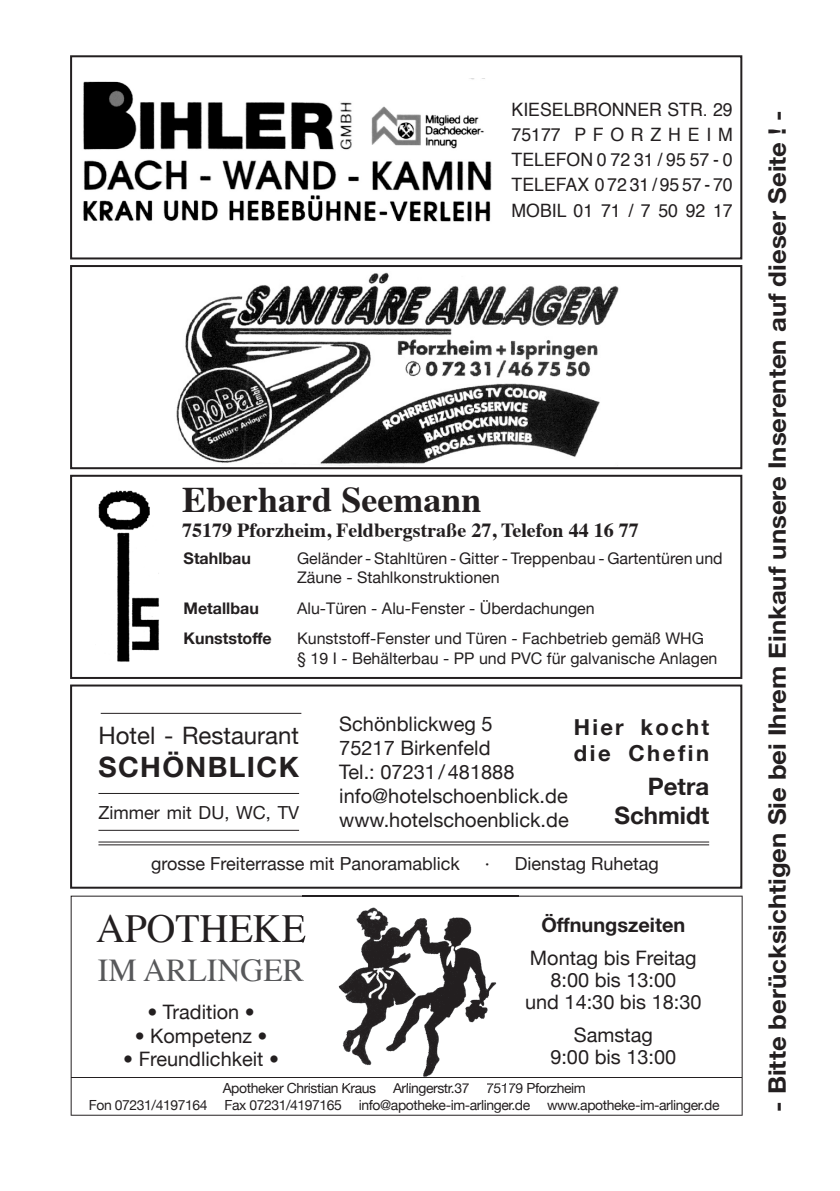
<style>
.page{position:relative;width:840px;height:1191px;background:#fff}
.page>*{position:absolute;margin:0;border:0;box-sizing:border-box;transform-origin:0 0}
.t1{font:39.8px "Times";color:#231f20}
.t2{font:700 36px "Times";color:#231f20}
.t3{font:31.8px "Times";color:#57585a}
.t4{font:700 28px "Helvetica Neue";letter-spacing:.05em;color:#231f20}
.t5{font:700 24px "Helvetica Neue";color:#231f20;scale:1.07 1}
.t6{font:24px "Helvetica Neue";color:#231f20}
.t7{font:700 24px "Helvetica Neue";color:#231f20}
.t8{font:700 22px/26.4px "Helvetica Neue";letter-spacing:.11em;color:#231f20}
.t9{font:20px "Helvetica Neue";color:#231f20}
.t10{font:700 20px "Times";color:#231f20}
.t11{font:19.8px/21.8px "Helvetica Neue";color:#231f20;text-align:center}
.t12{font:18.4px "Helvetica";color:#231f20;scale:.96 1}
.t13{font:18px "Helvetica Neue";color:#231f20}
.t14{font:16px/19.2px "Helvetica Neue";color:#231f20}
.t15{font:700 16px "Helvetica Neue";color:#231f20}
.t16{font:14px/16.8px "Helvetica Neue";letter-spacing:-.03em;color:#231f20;text-align:center}
.s1{font-weight:700}
</style>
<div class="page">
<div style="left:70px;top:684px;width:672px;height:204px;border:2px solid #231f20"></div>
<img style="left:176px;top:272px;width:443px;height:194px">
<div style="left:70px;top:265px;width:672px;height:204px;border:2px solid #231f20"></div>
<div style="left:70px;top:475px;width:672px;height:204px;border:2px solid #231f20"></div>
<img style="left:98px;top:490px;width:61px;height:172px">
<div style="left:70px;top:55px;width:672px;height:204px;border:2px solid #231f20"></div>
<img style="left:83px;top:79px;width:409px;height:143px">
<hr style="left:98px;top:793px;width:201px;height:1px;background:#231f20">
<hr style="left:98px;top:830px;width:201px;height:1px;background:#231f20">
<hr style="left:101px;top:713px;width:200px;height:1px;background:#231f20">
<hr style="left:98px;top:841px;width:610px;height:1px;background:#231f20">
<hr style="left:98px;top:844px;width:610px;height:1px;background:#231f20">
<svg style="left:71px;top:895px;width:671px;height:220px"></svg>
<hr style="left:72px;top:1077px;width:669px;height:1px;background:#231f20">
<img style="left:302px;top:896px;width:216px;height:188px">
<img style="left:302px;top:895px;width:216px;height:1px">
<img style="left:302px;top:915px;width:3px;height:28px">
<img style="left:302px;top:959px;width:2px;height:22px">
<img style="left:302px;top:1077px;width:216px;height:1px">
<p class="t12" style="left:511px;top:95px;width:232px">KIESELBRONNER STR. 29</p>
<p class="t12" style="left:511px;top:120px;width:232px">75177 P F O R Z H E I M</p>
<p class="t12" style="left:511px;top:146px;width:232px">TELEFON 0 72 31 / 95 57 - 0</p>
<p class="t12" style="left:511px;top:171px;width:232px">TELEFAX 0 72 31 / 95 57 - 70</p>
<p class="t12" style="left:511px;top:196px;width:232px">MOBIL 01 71 / 7 50 92 17</p>
<p class="t2" style="left:182px;top:465px;width:301px">Eberhard Seemann</p>
<p class="t10" style="left:182px;top:511px;width:458px">75179 Pforzheim, Feldbergstraße 27, Telefon 44 16 77</p>
<p class="t15" style="left:183px;top:546px;width:69px">Stahlbau</p>
<p class="t14" style="left:297px;top:550px;width:427px">Geländer - Stahltüren - Gitter - Treppenbau - Gartentüren und<br>Zäune - Stahlkonstruktionen</p>
<p class="t15" style="left:183px;top:595px;width:77px">Metallbau</p>
<p class="t14" style="left:297px;top:599px;width:299px">Alu-Türen - Alu-Fenster - Überdachungen</p>
<p class="t15" style="left:183px;top:626px;width:90px">Kunststoffe</p>
<p class="t14" style="left:297px;top:630px;width:408px">Kunststoff-Fenster und Türen - Fachbetrieb gemäß WHG</p>
<p class="t14" style="left:297px;top:649px;width:421px">§ 19 I - Behälterbau - PP und PVC für galvanische Anlagen</p>
<p class="t9" style="left:339px;top:709px;width:155px">Schönblickweg 5</p>
<p class="t9" style="left:339px;top:733px;width:153px">75217 Birkenfeld</p>
<p class="t9" style="left:339px;top:757px;width:177px">Tel.: 07231/481888</p>
<p class="t9" style="left:339px;top:781px;width:230px">info@hotelschoenblick.de</p>
<p class="t9" style="left:339px;top:805px;width:231px">www.hotelschoenblick.de</p>
<p class="t13" style="left:151px;top:851px;width:310px">grosse Freiterrasse mit Panoramablick</p>
<p class="t13" style="left:484px;top:851px;width:175px">· Dienstag Ruhetag</p>
<p class="t8" style="left:573px;top:714px;width:137px">Hier kocht die Chefin</p>
<p class="t7" style="left:647px;top:768px;width:63px">Petra</p>
<p class="t7" style="left:614px;top:797px;width:96px">Schmidt</p>
<p class="t6" style="left:98px;top:717px;width:202px">Hotel - Restaurant</p>
<p class="t4" style="left:98px;top:745px;width:202px">SCHÖNBLICK</p>
<p class="t13" style="left:98px;top:799px;width:202px">Zimmer mit DU, WC, TV</p>
<p class="t11" style="left:529px;top:908px;width:168px;line-height:33.2px"><span class="s1">Öffnungszeiten<br></span>Montag bis Freitag</p>
<p class="t11" style="left:525px;top:969px;width:178px">8:00 bis 13:00<br>und 14:30 bis 18:30</p>
<p class="t11" style="left:550px;top:1024px;width:127px">Samstag<br>9:00 bis 13:00</p>
<p class="t1" style="left:96px;top:892px;width:211px">APOTHEKE</p>
<p class="t3" style="left:98px;top:940px;width:208px">IM ARLINGER</p>
<p class="t11" style="left:147px;top:1000px;width:109px">• Tradition •</p>
<p class="t11" style="left:135px;top:1024px;width:134px">• Kompetenz •</p>
<p class="t11" style="left:123px;top:1048px;width:157px">• Freundlichkeit •</p>
<p class="t16" style="left:89px;top:1079px;width:631px">Apotheker Christian Kraus Arlingerstr.37 75179 Pforzheim<br>Fon 07231/4197164 Fax 07231/4197165 info@apotheke-im-arlinger.de www.apotheke-im-arlinger.de</p>
<p class="t5" style="left:758px;top:1111px;width:937px;rotate:-90deg">- Bitte berücksichtigen Sie bei Ihrem Einkauf unsere Inserenten auf dieser Seite ! -</p>
</div>
